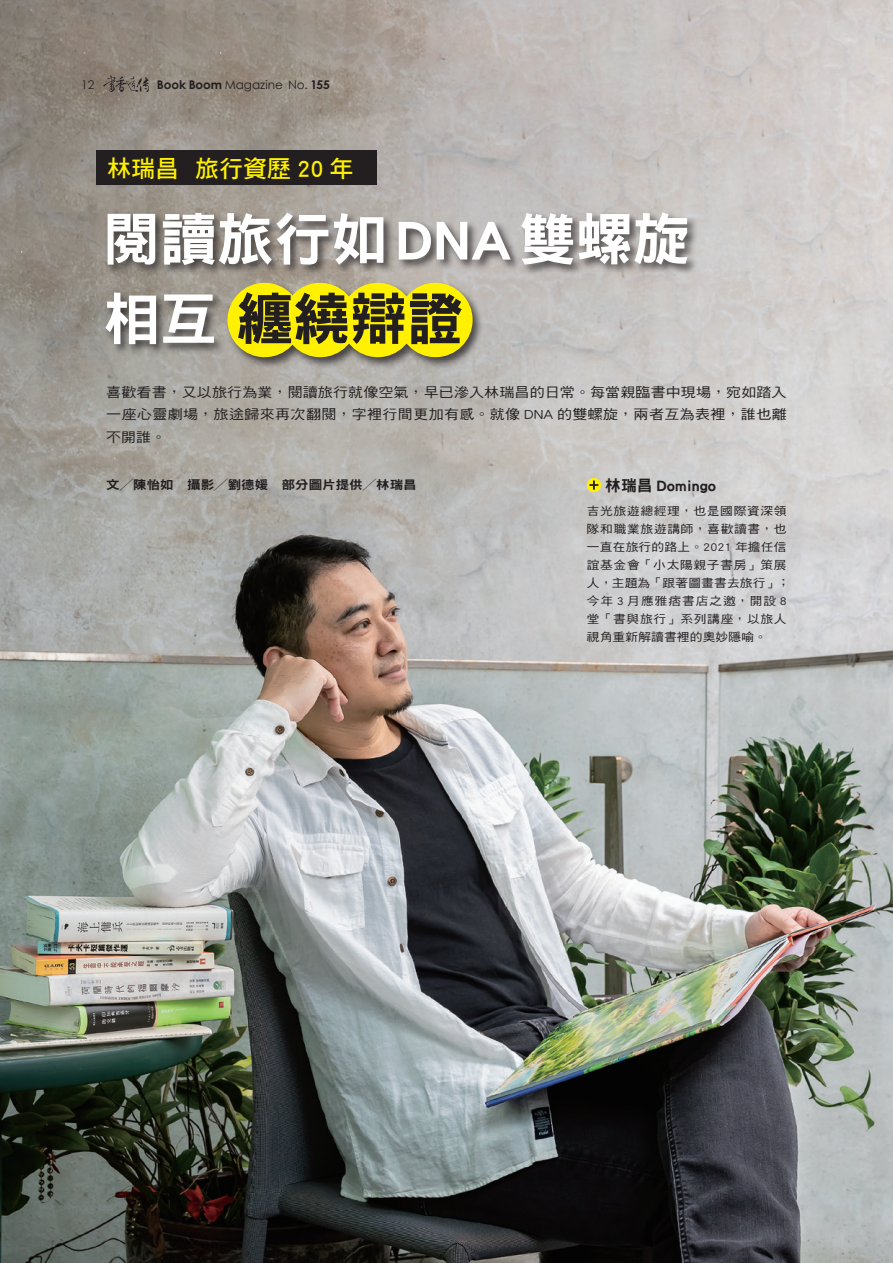
<style>
.page{position:relative;width:893px;height:1263px;background:#fff}
.page>*{position:absolute;margin:0;border:0;box-sizing:border-box;transform-origin:0 0}
.t1{font:57px/79.5px "DF Hei Std W9";color:#fff}
.t2{font:24px "DF Hei Std W7";color:#fff101}
.t3{font:15.75px "DF Hei Std W9";color:#231f20}
.t4{font:13.5px/22.5px "DF Hei Std W5";letter-spacing:.025em;color:#231f20;text-align:justify;scale:1.11 1}
.t5{font:12.15px "DF Hei Std W9";color:#231f20;scale:1.11 1}
.t6{font:700 12px "Century Gothic";letter-spacing:-.005em;color:#231f20}
.t7{font:12px "Century Gothic";color:#231f20}
.t8{font:11.55px/18px "DF Hei Std W5";letter-spacing:.05em;color:#231f20;scale:1.11 1}
.s1{font-weight:400}
.s2{color:#231f20}
</style>
<div class="page">
<img style="left:0;top:0;width:893px;height:1263px">
<img style="left:28px;top:30px;width:865px;height:1203px">
<svg style="left:103px;top:75px;width:46px;height:17px"></svg>
<div style="left:587px;top:478px;width:14px;height:14px;background:#fff101;border-radius:50%"></div>
<svg style="left:589px;top:480px;width:9px;height:10px"></svg>
<div style="left:97px;top:151px;width:280px;height:34px;background:#231f20"></div>
<div style="left:103px;top:210px;width:596px;height:158px;background:#231f20;opacity:.75"></div>
<div style="left:398px;top:283px;width:75px;height:74px;background:#fff101;border-radius:50%"></div>
<div style="left:227px;top:283px;width:75px;height:74px;background:#fff101;border-radius:50%"></div>
<div style="left:283px;top:283px;width:74px;height:74px;background:#fff101;border-radius:50%"></div>
<div style="left:341px;top:283px;width:74px;height:74px;background:#fff101;border-radius:50%"></div>
<p class="t7" style="left:81px;top:77px;width:15px">12</p>
<p class="t6" style="left:157px;top:76px;width:175px">Book Boom <span class="s1">Magazine No.</span> 155</p>
<h2 class="t2" style="left:107px;top:155px;width:248px">林瑞昌 旅行資歷 20 年</h2>
<h1 class="t1" style="left:103px;top:198px;width:588px">閱讀旅行如DNA雙螺旋相互 <span class="s2">纏繞辯證</span></h1>
<p class="t4" style="left:106px;top:380px;width:614px">喜歡看書，又以旅行為業，閱讀旅行就像空氣，早已滲入林瑞昌的日常。每當親臨書中現場，宛如踏入一座心靈劇場，旅途歸來再次翻閱，字裡行間更加有感。就像 DNA 的雙螺旋，兩者互為表裡，誰也離不開誰。</p>
<p class="t5" style="left:106px;top:478px;width:281px">文╱陳怡如 攝影╱劉德媛 部分圖片提供╱林瑞昌</p>
<h3 class="t3" style="left:605px;top:477px;width:112px">林瑞昌 Domingo</h3>
<p class="t8" style="left:587px;top:501px;width:184px">吉光旅遊總經理，也是國際資深領隊和職業旅遊講師，喜歡讀書，也一直在旅行的路上。2021 年擔任信誼基金會「小太陽親子書房」策展人，主題為「跟著圖畫書去旅行」；今年 3 月應雅痞書店之邀，開設 8堂「書與旅行」系列講座，以旅人視角重新解讀書裡的奧妙隱喻。</p>
</div>
